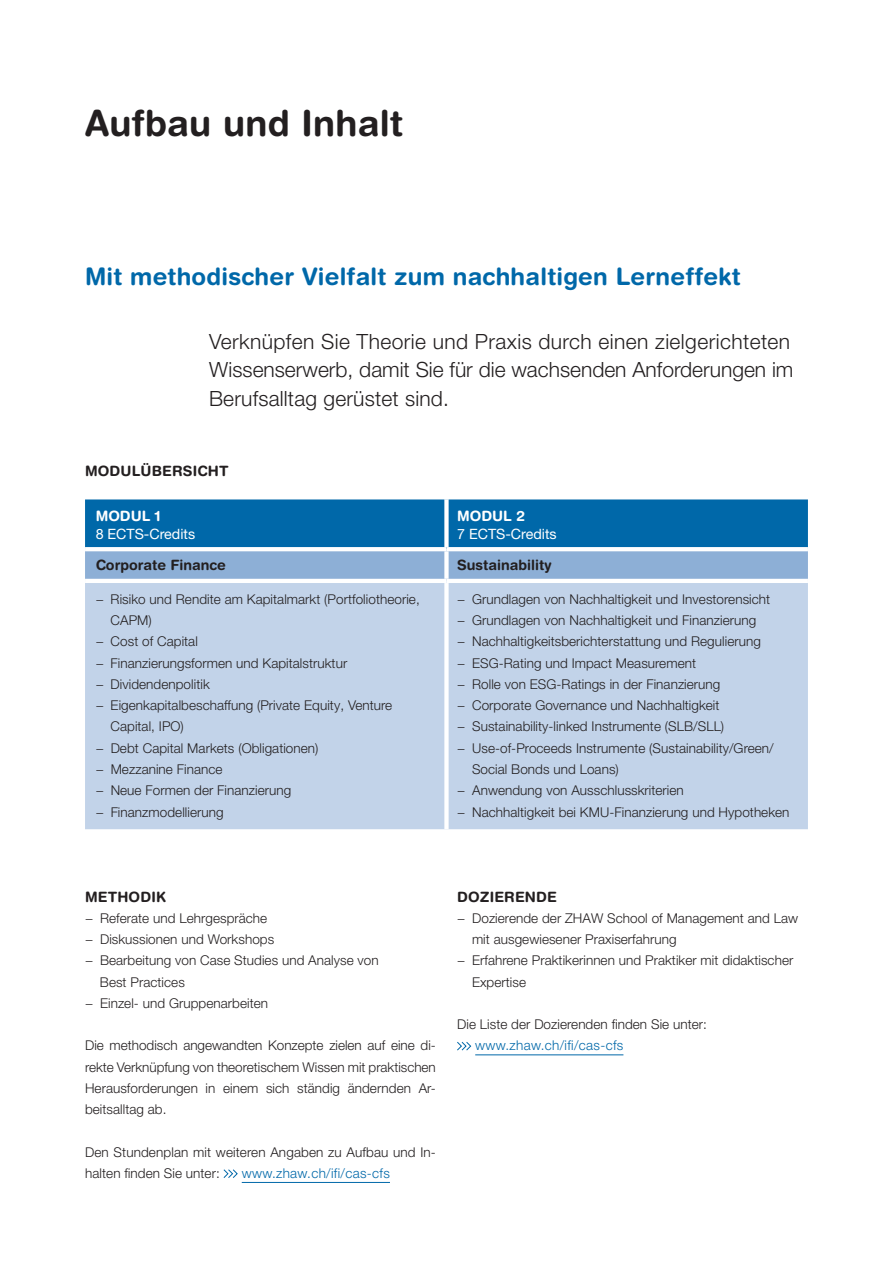
<style>
.page{position:relative;width:893px;height:1263px;background:#fff}
.page>*{position:absolute;margin:0;border:0;box-sizing:border-box;transform-origin:0 0}
.t1{font:700 36px "Helvetica Rounded LT Std";letter-spacing:.005em;color:#231f20}
.t2{font:700 24px "Helvetica Rounded LT Std";letter-spacing:.01em;color:#0068a9}
.t3{font:300 21px/28.5px "Helvetica Neue LT Pro";letter-spacing:.01em;color:#231f20}
.t4{font:700 14.25px "Helvetica Rounded LT Std";letter-spacing:.01em;color:#231f20}
.t5{font:14.25px "Helvetica Neue LT Pro";color:#fff}
.t6{font:700 14.25px "Helvetica Rounded LT Std";color:#fff}
.t7{font:300 13.5px/21.3px "Helvetica Neue LT Pro";letter-spacing:.005em;color:#231f20;text-align:justify}
.t8{font:300 13.5px "Helvetica Neue LT Pro";letter-spacing:.025em;color:#0068a9}
</style>
<div class="page">
<svg style="left:85px;top:499px;width:723px;height:80px;background:#3683ba"></svg>
<div style="left:85px;top:583px;width:723px;height:246px;background:#c2d3e9"></div>
<div style="left:444px;top:499px;width:5px;height:48px;background:#fff"></div>
<svg style="left:85px;top:547px;width:361px;height:4px"></svg>
<svg style="left:446px;top:547px;width:362px;height:4px"></svg>
<div style="left:444px;top:551px;width:5px;height:28px;background:#fff"></div>
<div style="left:444px;top:583px;width:5px;height:246px;background:#fff"></div>
<hr style="left:242px;top:1182px;width:148px;height:1px;background:#0068a9">
<svg style="left:223px;top:1169px;width:15px;height:9px"></svg>
<hr style="left:475px;top:1054px;width:148px;height:1px;background:#0068a9">
<svg style="left:457px;top:1041px;width:15px;height:10px"></svg>
<h1 class="t1" style="left:85px;top:101px;width:320px">Aufbau und Inhalt</h1>
<h2 class="t2" style="left:85px;top:262px;width:657px">Mit methodischer Vielfalt zum nachhaltigen Lerneffekt</h2>
<h3 class="t3" style="left:209px;top:327px;width:586px">Verknüpfen Sie Theorie und Praxis durch einen zielgerichteten<br>Wissenserwerb, damit Sie für die wachsenden Anforderungen im<br>Berufsalltag gerüstet sind.</h3>
<p class="t4" style="left:85px;top:462px;width:145px">MODULÜBERSICHT</p>
<p class="t6" style="left:96px;top:507px;width:67px">MODUL 1</p>
<p class="t5" style="left:96px;top:525px;width:101px">8 ECTS-Credits</p>
<p class="t6" style="left:457px;top:507px;width:69px">MODUL 2</p>
<p class="t5" style="left:457px;top:525px;width:101px">7 ECTS-Credits</p>
<p class="t4" style="left:96px;top:556px;width:132px">Corporate Finance</p>
<p class="t4" style="left:457px;top:556px;width:96px">Sustainability</p>
<p class="t7" style="left:96px;top:588px;width:326px">− Risiko und Rendite am Kapitalmarkt (Portfoliotheorie,</p>
<p class="t7" style="left:111px;top:609px;width:43px">CAPM)</p>
<p class="t7" style="left:96px;top:631px;width:104px">− Cost of Capital</p>
<p class="t7" style="left:96px;top:652px;width:253px">− Finanzierungsformen und Kapitalstruktur</p>
<p class="t7" style="left:96px;top:673px;width:116px">− Dividendenpolitik</p>
<p class="t7" style="left:96px;top:694px;width:298px">− Eigenkapitalbeschaffung (Private Equity, Venture</p>
<p class="t7" style="left:111px;top:716px;width:75px">Capital, IPO)</p>
<p class="t7" style="left:96px;top:737px;width:224px">− Debt Capital Markets (Obligationen)</p>
<p class="t7" style="left:96px;top:758px;width:128px">− Mezzanine Finance</p>
<p class="t7" style="left:96px;top:779px;width:197px">− Neue Formen der Finanzierung</p>
<p class="t7" style="left:96px;top:801px;width:129px">− Finanzmodellierung</p>
<p class="t7" style="left:457px;top:588px;width:315px">− Grundlagen von Nachhaltigkeit und Investorensicht</p>
<p class="t7" style="left:457px;top:609px;width:301px">− Grundlagen von Nachhaltigkeit und Finanzierung</p>
<p class="t7" style="left:457px;top:631px;width:305px">− Nachhaltigkeitsberichterstattung und Regulierung</p>
<p class="t7" style="left:457px;top:652px;width:240px">− ESG-Rating und Impact Measurement</p>
<p class="t7" style="left:457px;top:673px;width:265px">− Rolle von ESG-Ratings in der Finanzierung</p>
<p class="t7" style="left:457px;top:694px;width:264px">− Corporate Governance und Nachhaltigkeit</p>
<p class="t7" style="left:457px;top:716px;width:269px">− Sustainability-linked Instrumente (SLB/SLL)</p>
<p class="t7" style="left:457px;top:737px;width:318px">− Use-of-Proceeds Instrumente (Sustainability/Green/</p>
<p class="t7" style="left:472px;top:758px;width:148px">Social Bonds und Loans)</p>
<p class="t7" style="left:457px;top:779px;width:228px">− Anwendung von Ausschlusskriterien</p>
<p class="t7" style="left:457px;top:801px;width:334px">− Nachhaltigkeit bei KMU-Finanzierung und Hypotheken</p>
<p class="t4" style="left:85px;top:888px;width:82px">METHODIK</p>
<p class="t7" style="left:85px;top:907px;width:184px">− Referate und Lehrgespräche</p>
<p class="t7" style="left:85px;top:928px;width:191px">− Diskussionen und Workshops</p>
<p class="t7" style="left:85px;top:949px;width:295px">− Bearbeitung von Case Studies und Analyse von</p>
<p class="t7" style="left:100px;top:971px;width:86px">Best Practices</p>
<p class="t7" style="left:85px;top:992px;width:185px">− Einzel- und Gruppenarbeiten</p>
<p class="t7" style="left:85px;top:1035px;width:352px">Die methodisch angewandten Konzepte zielen auf eine di&shy;rekte Verknüpfung von theoretischem Wissen mit praktischen Herausforderungen in einem sich ständig ändernden Ar&shy;beitsalltag ab.</p>
<p class="t7" style="left:85px;top:1141px;width:352px">Den Stundenplan mit weiteren Angaben zu Aufbau und In&shy;halten finden Sie unter:</p>
<p class="t8" style="left:242px;top:1165px;width:150px">www.zhaw.ch/ifi/cas-cfs</p>
<p class="t4" style="left:457px;top:888px;width:101px">DOZIERENDE</p>
<p class="t7" style="left:457px;top:907px;width:342px">− Dozierende der ZHAW School of Management and Law</p>
<p class="t7" style="left:472px;top:928px;width:206px">mit ausgewiesener Praxiserfahrung</p>
<p class="t7" style="left:457px;top:949px;width:338px">− Erfahrene Praktikerinnen und Praktiker mit didaktischer</p>
<p class="t7" style="left:472px;top:971px;width:56px">Expertise</p>
<p class="t7" style="left:457px;top:1013px;width:251px">Die Liste der Dozierenden finden Sie unter:</p>
<p class="t8" style="left:475px;top:1037px;width:150px">www.zhaw.ch/ifi/cas-cfs</p>
</div>
